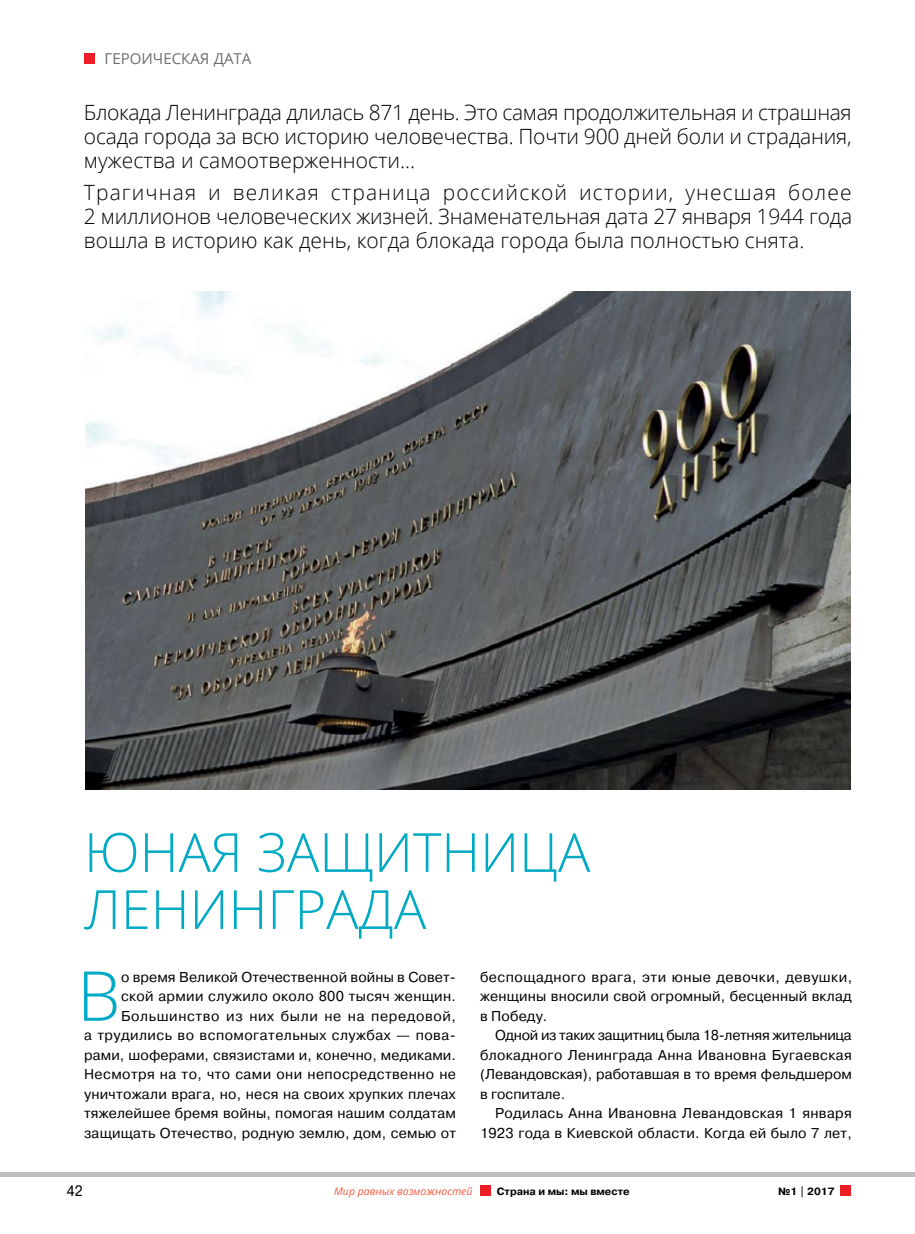
<style>
.page{position:relative;width:915px;height:1234px;background:#fff}
.page>*{position:absolute;margin:0;border:0;box-sizing:border-box;transform-origin:0 0}
.t1{font:300 68.85px "Open Sans";color:#00a9c4}
.t2{font:300 54px/57px "Open Sans";color:#00a9c4}
.t3{font:300 21px/24px "Open Sans";letter-spacing:-.01em;color:#000;text-align:justify}
.t4{font:15px "Open Sans";color:#6d6e71}
.t5{font:15px "Pragmatica";color:#000;scale:.9 1}
.t6{font:14.25px/19.5px "Pragmatica";letter-spacing:.015em;color:#000;text-align:right}
.t7{font:700 10.5px "Pragmatica C";color:#000}
.t8{font:italic 10.5px "Open Sans";color:#f15b40}
</style>
<div class="page">
<img style="left:85px;top:291px;width:765px;height:497px">
<div style="left:840px;top:1184px;width:10px;height:11px;background:#ed1d24"></div>
<div style="left:480px;top:1184px;width:10px;height:11px;background:#ed1d24"></div>
<div style="left:0;top:1171px;width:914px;height:5px;background:#bcbec0"></div>
<div style="left:84px;top:54px;width:11px;height:10px;background:#ed1d24"></div>
<p class="t4" style="left:105px;top:48px;width:19px">ГЕРОИ</p>
<p class="t4" style="left:153px;top:48px;width:72px">ЧЕСКАЯ ДАТА</p>
<h3 class="t3" style="left:84px;top:99px;width:769px">Блокада Ленинграда длилась 871 день. Это самая продолжительная и страшная осада города за всю историю человечества. Почти 900 дней боли и страдания, мужества и самоотверженности…</h3>
<h3 class="t3" style="left:84px;top:180px;width:769px">Трагичная и великая страница российской истории, унесшая более 2 миллионов человеческих жизней. Знаменательная дата 27 января 1944 года вошла в историю как день, когда блокада города была полностью снята.</h3>
<h2 class="t2" style="left:84px;top:822px;width:507px">Ю ная защитница<br>Лени нграда</h2>
<p class="t6" style="left:480px;top:967px;width:373px;text-align:justify">беспощадного врага, эти юные девочки, девушки, женщины вносили свой огромный, бесценный вклад в Победу.</p>
<p class="t6" style="left:480px;top:1025px;width:373px;text-align:justify;text-indent:15px">Одной из таких защитниц была 18-летняя жительница блокадного Ленинграда Анна Ивановна Бугаевская (Левандовская), работавшая в то время фельдшером в госпитале.</p>
<p class="t6" style="left:480px;top:1103px;width:373px">Родилась Анна Ивановна Левандовская 1 января<br>1923 года в Киевской области. Когда ей было 7 лет,</p>
<h1 class="t1" style="left:77px;top:948px;width:45px">В</h1>
<p class="t6" style="left:84px;top:967px;width:373px">о время Великой Отечественной войны в Совет-<br>ской армии служило около 800 тысяч женщин.<br>Большинство из них были не на передовой,<br>а трудились во вспомогательных службах — пова&shy;рами, шоферами, связистами и, конечно, медиками.<br>Несмотря на то, что сами они непосредственно не уничтожали врага, но, неся на своих хрупких плечах тяжелейшее бремя войны, помогая нашим солдатам защищать Отечество, родную землю, дом, семью от</p>
<p class="t5" style="left:67px;top:1181px;width:19px">42</p>
<p class="t7" style="left:496px;top:1185px;width:134px">Страна и мы: мы вместе</p>
<p class="t7" style="left:778px;top:1185px;width:58px">№1 | 2017</p>
<p class="t8" style="left:334px;top:1183px;width:140px">Мир равных возможностей</p>
</div>
